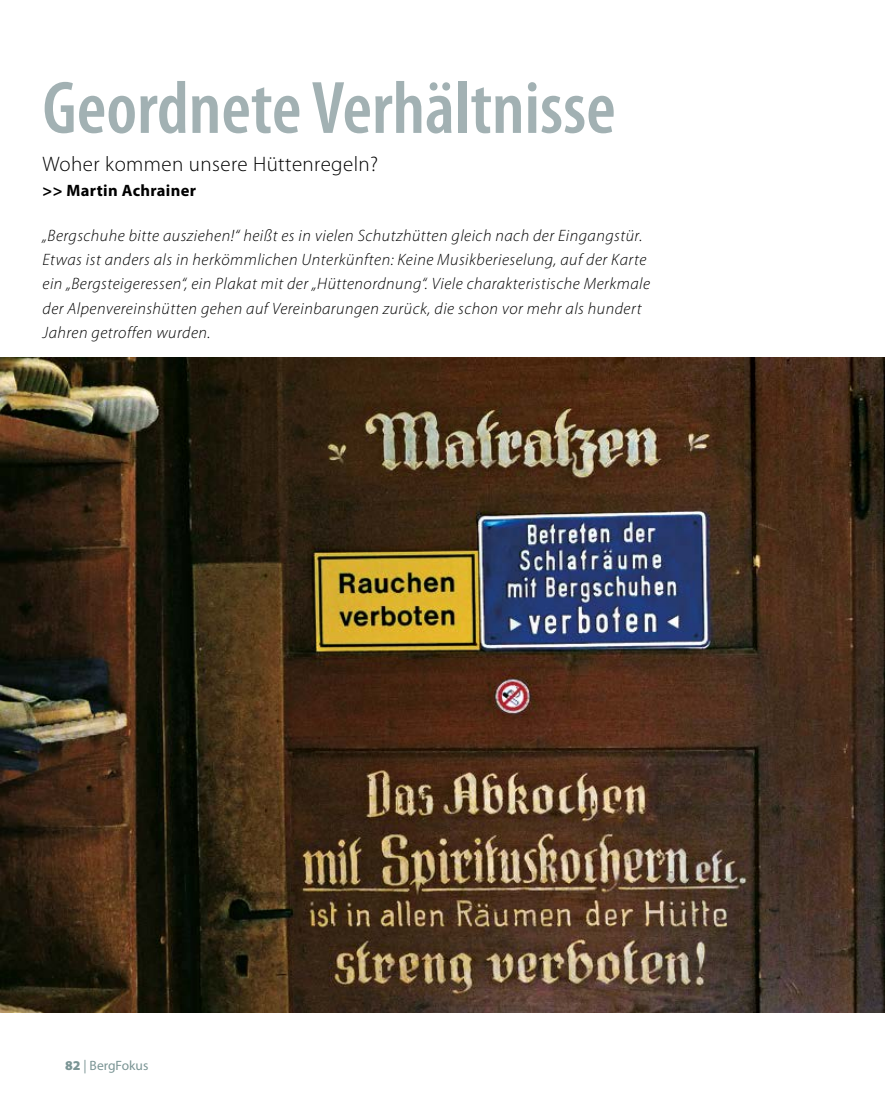
<style>
.page{position:relative;width:885px;height:1098px;background:#fff}
.page>*{position:absolute;margin:0;border:0;box-sizing:border-box;transform-origin:0 0}
.t1{font:600 condensed 75px "Myriad Pro";color:#a2b1b3}
.t2{font:300 21px "Myriad Pro";letter-spacing:.02em;color:#000}
.t3{font:italic 300 16.5px/24px "Myriad Pro";letter-spacing:.03em;color:#000}
.t4{font:700 16.5px "Myriad Pro";letter-spacing:.02em;color:#000}
.t5{font:13.5px "Myriad Pro";color:#7b9595}
.s1{font-weight:900}
</style>
<div class="page">
<img style="left:0;top:357px;width:884px;height:655px">
<p class="t1" style="left:43px;top:67px;width:574px">Geordnete Verhältnisse</p>
<p class="t2" style="left:43px;top:152px;width:337px">Woher kommen unsere Hüttenregeln?</p>
<p class="t4" style="left:43px;top:181px;width:155px">&gt;&gt; Martin Achrainer</p>
<p class="t3" style="left:43px;top:224px;width:609px">„Bergschuhe bitte ausziehen!“ heißt es in vielen Schutzhütten gleich nach der Eingangstür.<br>Etwas ist anders als in herkömmlichen Unterkünften: Keine Musikberieselung, auf der Karte ein „Bergsteigeressen“, ein Plakat mit der „Hüttenordnung“. Viele charakteristische Merkmale der Alpenvereinshütten gehen auf Vereinbarungen zurück, die schon vor mehr als hundert Jahren getroffen wurden.</p>
<p class="t5" style="left:65px;top:1057px;width:85px"><span class="s1">82</span> | BergFokus</p>
</div>
